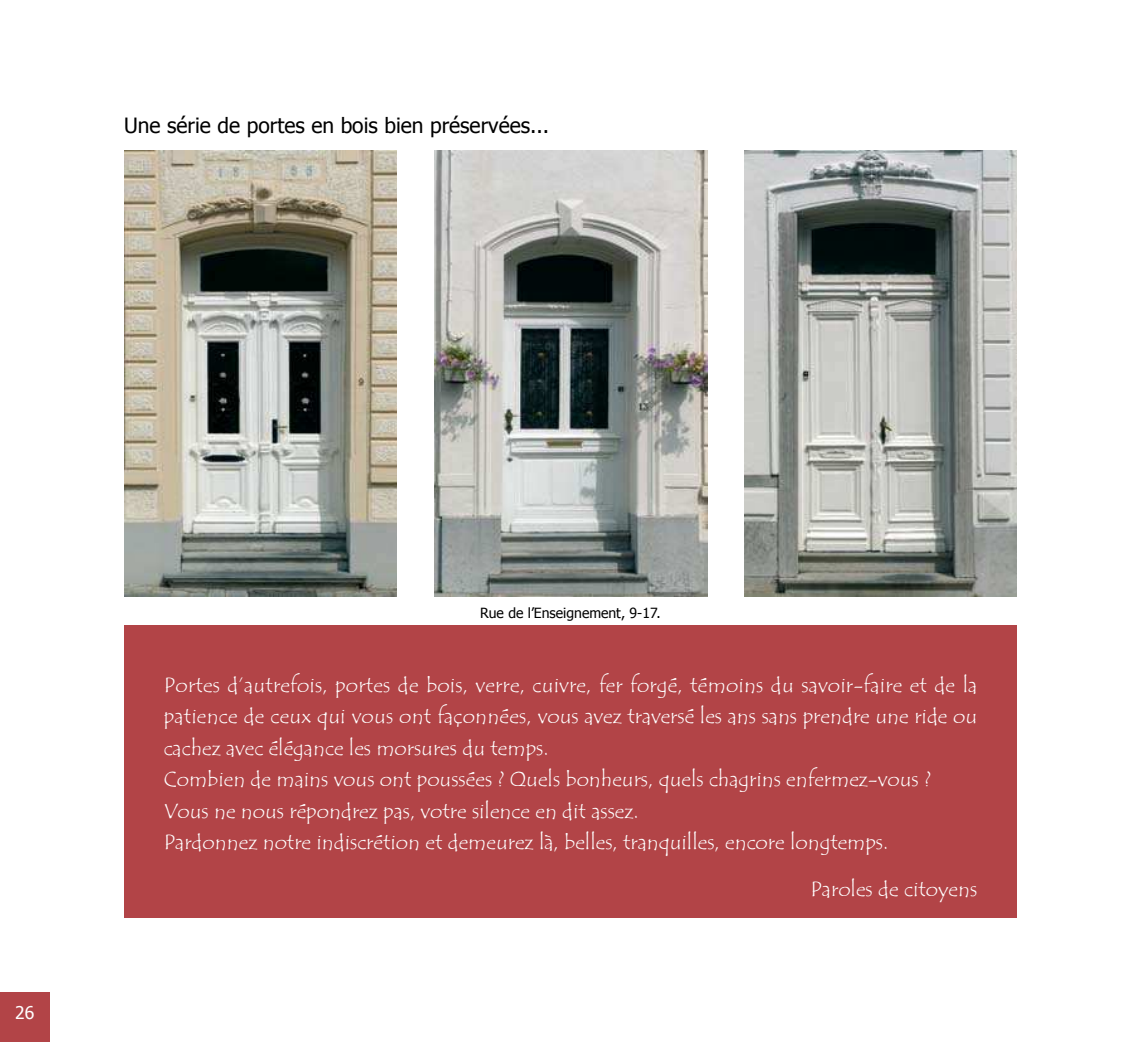
<style>
.page{position:relative;width:1141px;height:1042px;background:#fff}
.page>*{position:absolute;margin:0;border:0;box-sizing:border-box;transform-origin:0 0}
.t1{font:21px/31.5px "Tempus Sans ITC";color:#fff}
.t2{font:21px "Tahoma";color:#000}
.t3{font:17.5px "Tahoma";color:#fff}
.t4{font:14px "Tahoma";color:#000}
</style>
<div class="page">
<div style="left:0;top:992px;width:50px;height:50px;background:#b24447"></div>
<img style="left:124px;top:150px;width:273px;height:447px">
<img style="left:434px;top:150px;width:273px;height:447px">
<img style="left:744px;top:150px;width:273px;height:447px">
<div style="left:124px;top:625px;width:893px;height:293px;background:#b24447"></div>
<p class="t2" style="left:124px;top:116px;width:427px">Une série de portes en bois bien préservées...</p>
<p class="t3" style="left:15px;top:1005px;width:21px">26</p>
<p class="t4" style="left:480px;top:607px;width:182px">Rue de l’Enseignement, 9-17.</p>
<p class="t1" style="left:164px;top:670px;width:815px">Portes d’autrefois, portes de bois, verre, cuivre, fer forgé, témoins du savoir-faire et de la patience de ceux qui vous ont façonnées, vous avez traversé les ans sans prendre une ride ou cachez avec élégance les morsures du temps.<br>Combien de mains vous ont poussées ? Quels bonheurs, quels chagrins enfermez-vous ?<br>Vous ne nous répondrez pas, votre silence en dit assez.<br>Pardonnez notre indiscrétion et demeurez là, belles, tranquilles, encore longtemps.</p>
<p class="t1" style="left:810px;top:874px;width:168px">Paroles de citoyens</p>
</div>
